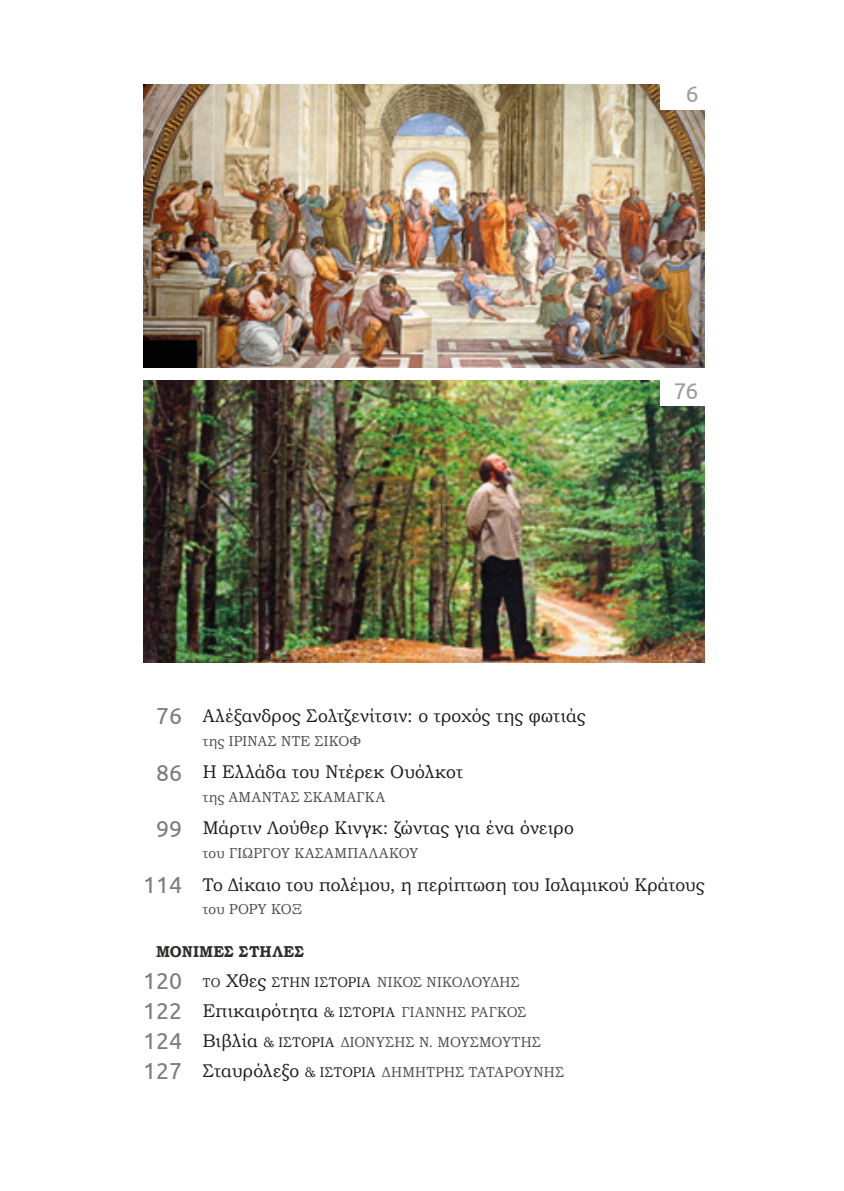
<style>
.page{position:relative;width:844px;height:1191px;background:#fff}
.page>*{position:absolute;margin:0;border:0;box-sizing:border-box;transform-origin:0 0}
.t1{font:22.75px "Ubuntu";color:#9d9d9d}
.t2{font:22.75px "Ubuntu";color:#fff}
.t3{font:18.38px "Bookman Old Style";letter-spacing:.01em;color:#1d1d1b;scale:.95 1}
.t4{font:700 15.75px "Bookman Old Style";letter-spacing:.01em;color:#2e2d2c;scale:.95 1}
.t5{font:14.35px "Bookman Old Style";letter-spacing:.025em;color:#4b4b4a;scale:.95 1}
.t6{font:14.35px "Bookman Old Style";letter-spacing:-.015em;color:#4b4b4a;scale:.95 1}
.t7{font:14px "Bookman Old Style";color:#1d1d1b;scale:.95 1}
.s1{color:#9d9d9d}
.s2{font-family:"Ubuntu";font-size:23.1px;color:#fff}
.s3{font-family:"Ubuntu";font-size:23.1px;color:#7c7c7c}
.s4{font-family:"Ubuntu";font-weight:400;font-size:23.1px;color:#fff}
.s5{font-size:12.78px}
.s6{font-size:14px}
.s7{font-size:18.38px}
</style>
<div class="page">
<img style="left:143px;top:381px;width:561px;height:281px">
<div style="left:659px;top:373px;width:52px;height:33px;background:#fff"></div>
<img style="left:143px;top:84px;width:561px;height:283px">
<div style="left:659px;top:77px;width:52px;height:33px;background:#fff"></div>
<p class="t2" style="left:673px;top:80px;width:27px">8<span class="s1">6</span></p>
<p class="t1" style="left:673px;top:377px;width:26px">76</p>
<p class="t3" style="left:143px;top:704px;width:467px"><span class="s2">1</span><span class="s3">76</span> Αλέξανδρος Σολτζενίτσιν: ο τροχός της φωτιάς</p>
<p class="t5" style="left:203px;top:731px;width:168px">της ΙΡΙΝΑΣ ΝΤΕ ΣΙΚΟΦ</p>
<p class="t3" style="left:143px;top:760px;width:338px"><span class="s2">1</span><span class="s3">86</span> H Ελλάδα του Ντέρεκ Ουόλκοτ</p>
<p class="t5" style="left:203px;top:787px;width:50px">της Αμάντας</p>
<p class="t5" style="left:304px;top:787px;width:22px">Σκαμάγκα</p>
<p class="t3" style="left:143px;top:816px;width:455px"><span class="s2">1</span><span class="s3">99</span> Μάρτιν Λούθερ Κινγκ: ζώντας για ένα όνειρο</p>
<p class="t5" style="left:203px;top:843px;width:228px">του ΓΙΩΡΓΟΥ ΚΑΣΑΜΠΑΛΑΚΟΥ</p>
<p class="t3" style="left:143px;top:872px;width:592px"><span class="s3">114</span> Το Δίκαιο του πολέμου, η περίπτωση του Ισλαμικού Κράτους</p>
<p class="t5" style="left:203px;top:900px;width:106px">του ΡΟΡΥ ΚΟΞ</p>
<p class="t4" style="left:143px;top:940px;width:171px"><span class="s4">1</span>ΜΟΝΙΜΕΣ ΣΤΗΛΕΣ</p>
<p class="t3" style="left:143px;top:968px;width:147px"><span class="s3">120</span> <span class="s5">το</span> Χθες <span class="s6">στην</span></p>
<p class="t7" style="left:314px;top:973px;width:10px">ιστορια</p>
<p class="t6" style="left:377px;top:972px;width:151px">ΝΙΚΟΣ ΝΙΚΟΛΟΥΔΗΣ</p>
<p class="t3" style="left:143px;top:998px;width:216px"><span class="s3">122</span> Επικαιρότητα <span class="s6">&amp; ιστορια</span></p>
<p class="t5" style="left:401px;top:1002px;width:133px">ΓΙΑΝΝΗΣ ΡΑΓΚΟΣ</p>
<p class="t7" style="left:143px;top:1033px;width:152px"><span class="s3">124</span> <span class="s7">Βιβλία</span> &amp; ιστορια</p>
<p class="t5" style="left:341px;top:1032px;width:212px">ΔΙΟΝΥΣΗΣ Ν. ΜΟΥΣΜΟΥΤΗΣ</p>
<p class="t3" style="left:143px;top:1058px;width:196px"><span class="s3">127</span> Σταυρόλεξο <span class="s6">&amp; ιστορια</span></p>
<p class="t5" style="left:382px;top:1062px;width:193px">ΔΗΜΗΤΡΗΣ ΤΑΤΑΡΟΥΝΗΣ</p>
</div>
